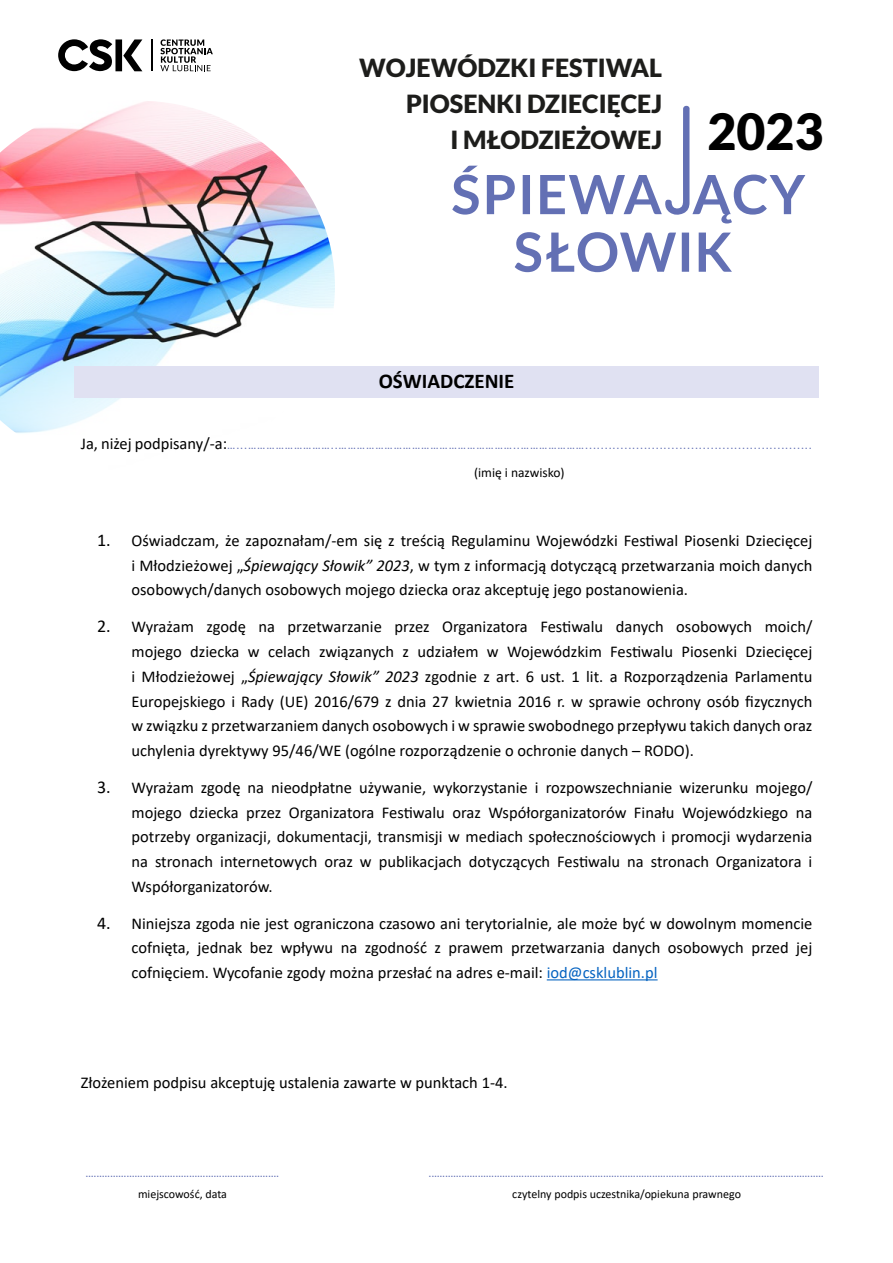
<style>
.page{position:relative;width:893px;height:1263px;background:#fff}
.page>*{position:absolute;margin:0;border:0;box-sizing:border-box;transform-origin:0 0}
.t1{font:900 25.05px "Lato";color:#1d1d1b}
.t2{font:700 21px "Calibri";color:#000}
.t3{font:16.5px/24.8px "Calibri";color:#000;text-align:justify}
.t4{font:13.5px "Calibri";color:#000}
.t5{font:12px "Calibri";color:#6370b4}
.t6{font:12px "Calibri";color:#000}
.s1{font-size:49.95px;color:#000}
.s2{font-size:16.5px;color:#000}
.s3{font-size:18px}
.s4{font-style:italic}
.s5{color:#0563c1}
</style>
<div class="page">
<img style="left:0;top:101px;width:335px;height:332px">
<svg style="left:452px;top:105px;width:353px;height:118px"></svg>
<svg style="left:515px;top:232px;width:217px;height:40px"></svg>
<svg style="left:58px;top:39px;width:84px;height:32px"></svg>
<svg style="left:160px;top:39px;width:53px;height:32px"></svg>
<hr style="left:151px;top:39px;width:1px;height:32px;background:#000">
<div style="left:74px;top:366px;width:745px;height:32px;background:#e0e1f2"></div>
<hr style="left:547px;top:979px;width:111px;height:1px;background:#0563c1">
<h1 class="t1" style="left:359px;top:53px;width:304px">WOJEWÓDZKI FESTIWAL</h1>
<h1 class="t1" style="left:406px;top:90px;width:258px">PIOSENKI DZIECIĘCEJ</h1>
<h1 class="t1" style="left:450px;top:126px;width:374px">I MŁODZIEŻOWEJ <span class="s1">2023</span></h1>
<p class="t2" style="left:379px;top:367px;width:137px">OŚWIADCZENIE</p>
<p class="t5" style="left:81px;top:437px;width:733px"><span class="s2">Ja, niżej podpisany/-a:</span>…...………………………..…………………………………………………..…………………..........................................................</p>
<p class="t4" style="left:474px;top:464px;width:92px">(imię i nazwisko)</p>
<p class="t3" style="left:131px;top:528px;width:682px;text-indent:-34px"><span class="s3">1.</span> Oświadczam, że zapoznałam/-em się z treścią Regulaminu Wojewódzki Festiwal Piosenki Dziecięcej i Młodzieżowej „<span class="s4">Śpiewający Słowik” 2023</span>, w tym z informacją dotyczącą przetwarzania moich danych osobowych/danych osobowych mojego dziecka oraz akceptuję jego postanowienia.</p>
<p class="t3" style="left:131px;top:614px;width:682px;text-indent:-34px"><span class="s3">2.</span> Wyrażam zgodę na przetwarzanie przez Organizatora Festiwalu danych osobowych moich/ mojego dziecka w celach związanych z udziałem w Wojewódzkim Festiwalu Piosenki Dziecięcej i Młodzieżowej „<span class="s4">Śpiewający Słowik” 2023</span> zgodnie z art. 6 ust. 1 lit. a Rozporządzenia Parlamentu Europejskiego i Rady (UE) 2016/679 z dnia 27 kwietnia 2016 r. w sprawie ochrony osób fizycznych w związku z przetwarzaniem danych osobowych i w sprawie swobodnego przepływu takich danych oraz uchylenia dyrektywy 95/46/WE (ogólne rozporządzenie o ochronie danych – RODO).</p>
<p class="t3" style="left:131px;top:774px;width:682px;text-indent:-34px"><span class="s3">3.</span> Wyrażam zgodę na nieodpłatne używanie, wykorzystanie i rozpowszechnianie wizerunku mojego/ mojego dziecka przez Organizatora Festiwalu oraz Współorganizatorów Finału Wojewódzkiego na potrzeby organizacji, dokumentacji, transmisji w mediach społecznościowych i promocji wydarzenia na stronach internetowych oraz w publikacjach dotyczących Festiwalu na stronach Organizatora i Współorganizatorów.</p>
<p class="t3" style="left:131px;top:910px;width:682px;text-indent:-34px"><span class="s3">4.</span> Niniejsza zgoda nie jest ograniczona czasowo ani terytorialnie, ale może być w dowolnym momencie cofnięta, jednak bez wpływu na zgodność z prawem przetwarzania danych osobowych przed jej cofnięciem. Wycofanie zgody można przesłać na adres e-mail: <span class="s5">iod@csklublin.pl</span></p>
<p class="t3" style="left:81px;top:1070px;width:428px">Złożeniem podpisu akceptuję ustalenia zawarte w punktach 1-4.</p>
<p class="t5" style="left:85px;top:1164px;width:195px">.......................................................................</p>
<p class="t6" style="left:138px;top:1185px;width:90px">miejscowość, data</p>
<p class="t5" style="left:429px;top:1164px;width:397px">.................................................................................................................................................</p>
<p class="t6" style="left:512px;top:1185px;width:230px">czytelny podpis uczestnika/opiekuna prawnego</p>
</div>
